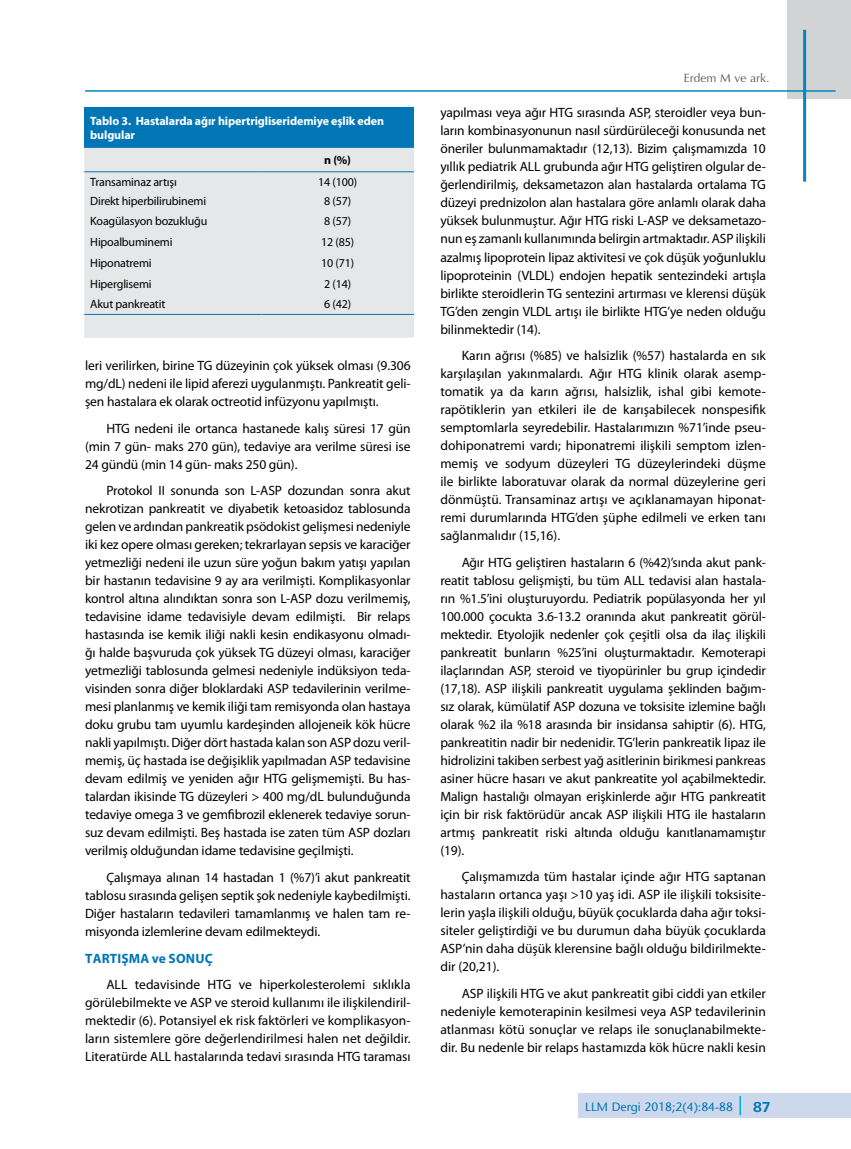
<style>
.page{position:relative;width:851px;height:1149px;background:#fff}
.page>*{position:absolute;margin:0;border:0;box-sizing:border-box;transform-origin:0 0}
.t1{font:700 15px "Frutiger Next Pro";color:#0076b6}
.t2{font:13.5px/18px "Myriad Pro";letter-spacing:-.01em;color:#000;text-align:justify}
.t3{font:700 13.5px "Myriad Pro";letter-spacing:.01em;color:#0076b6}
.t4{font:12px "Myriad Pro";letter-spacing:-.015em;color:#000}
.t5{font:700 12px/14.4px "Myriad Pro";letter-spacing:-.01em;color:#fff}
.t6{font:500 12px "Stone Sans Std";color:#0076b6}
.t7{font:12px "Optima Tr";color:#58595b}
.t8{font:700 12px "Myriad Pro";color:#000}
</style>
<div class="page">
<div style="left:787px;top:0;width:63px;height:99px;background:#d1d3d4"></div>
<div style="left:578px;top:1092px;width:272px;height:25px;background:#ced8ec"></div>
<hr style="left:85px;top:90px;width:750px;height:2px;background:#0088c1">
<svg style="left:739px;top:1096px;width:1px;height:18px"></svg>
<hr style="left:803px;top:30px;width:3px;height:152px;background:#0088c1">
<div style="left:84px;top:107px;width:330px;height:41px;background:#0076b6"></div>
<div style="left:84px;top:148px;width:330px;height:189px;background:#e6e7e8"></div>
<hr style="left:84px;top:314px;width:177px;height:1px;background:#0076b6">
<hr style="left:261px;top:314px;width:153px;height:1px;background:#0076b6">
<hr style="left:84px;top:171px;width:177px;height:1px;background:#0076b6">
<hr style="left:261px;top:171px;width:153px;height:1px;background:#0076b6">
<p class="t5" style="left:90px;top:114px;width:295px">Tablo 3. Hastalarda ağır hipertrigliseridemiye eşlik eden bulgular</p>
<p class="t8" style="left:324px;top:153px;width:28px">n (%)</p>
<p class="t4" style="left:90px;top:175px;width:88px">Transaminaz artışı</p>
<p class="t4" style="left:318px;top:175px;width:40px">14 (100)</p>
<p class="t4" style="left:90px;top:194px;width:117px">Direkt hiperbilirubinemi</p>
<p class="t4" style="left:324px;top:194px;width:28px">8 (57)</p>
<p class="t4" style="left:90px;top:214px;width:118px">Koagülasyon bozukluğu</p>
<p class="t4" style="left:324px;top:214px;width:28px">8 (57)</p>
<p class="t4" style="left:90px;top:235px;width:84px">Hipoalbuminemi</p>
<p class="t4" style="left:321px;top:235px;width:34px">12 (85)</p>
<p class="t4" style="left:90px;top:256px;width:63px">Hiponatremi</p>
<p class="t4" style="left:321px;top:256px;width:34px">10 (71)</p>
<p class="t4" style="left:90px;top:277px;width:63px">Hiperglisemi</p>
<p class="t4" style="left:324px;top:277px;width:28px">2 (14)</p>
<p class="t4" style="left:90px;top:298px;width:77px">Akut pankreatit</p>
<p class="t4" style="left:324px;top:298px;width:28px">6 (42)</p>
<p class="t2" style="left:85px;top:357px;width:327px">leri verilirken, birine TG düzeyinin çok yüksek olması (9.306 mg/dL) nedeni ile lipid aferezi uygulanmıştı. Pankreatit geli&shy;şen hastalara ek olarak octreotid infüzyonu yapılmıştı.</p>
<p class="t2" style="left:85px;top:419px;width:327px;text-indent:21px">HTG nedeni ile ortanca hastanede kalış süresi 17 gün (min 7 gün- maks 270 gün), tedaviye ara verilme süresi ise 24 gündü (min 14 gün- maks 250 gün).</p>
<p class="t2" style="left:85px;top:482px;width:327px;text-indent:21px">Protokol II sonunda son L-ASP dozundan sonra akut nekrotizan pankreatit ve diyabetik ketoasidoz tablosunda gelen ve ardından pankreatik psödokist gelişmesi nedeniyle iki kez opere olması gereken; tekrarlayan sepsis ve karaciğer yetmezliği nedeni ile uzun süre yoğun bakım yatışı yapılan bir hastanın tedavisine 9 ay ara verilmişti. Komplikasyonlar kontrol altına alındıktan sonra son L-ASP dozu verilmemiş, tedavisine idame tedavisiyle devam edilmişti. Bir relaps hastasında ise kemik iliği nakli kesin endikasyonu olmadı&shy;ğı halde başvuruda çok yüksek TG düzeyi olması, karaciğer yetmezliği tablosunda gelmesi nedeniyle indüksiyon teda&shy;visinden sonra diğer bloklardaki ASP tedavilerinin verilme&shy;mesi planlanmış ve kemik iliği tam remisyonda olan hastaya doku grubu tam uyumlu kardeşinden allojeneik kök hücre nakli yapılmıştı. Diğer dört hastada kalan son ASP dozu veril&shy;memiş, üç hastada ise değişiklik yapılmadan ASP tedavisine devam edilmiş ve yeniden ağır HTG gelişmemişti. Bu has&shy;talardan ikisinde TG düzeyleri &gt; 400 mg/dL bulunduğunda tedaviye omega 3 ve gemfibrozil eklenerek tedaviye sorun&shy;suz devam edilmişti. Beş hastada ise zaten tüm ASP dozları verilmiş olduğundan idame tedavisine geçilmişti.</p>
<p class="t2" style="left:85px;top:868px;width:327px;text-indent:21px">Çalışmaya alınan 14 hastadan 1 (%7)’i akut pankreatit tablosu sırasında gelişen septik şok nedeniyle kaybedilmişti.<br>Diğer hastaların tedavileri tamamlanmış ve halen tam re&shy;misyonda izlemlerine devam edilmekteydi.</p>
<p class="t3" style="left:85px;top:950px;width:129px">TARTIŞMA ve SONUÇ</p>
<p class="t2" style="left:85px;top:975px;width:327px;text-indent:21px">ALL tedavisinde HTG ve hiperkolesterolemi sıklıkla görülebilmekte ve ASP ve steroid kullanımı ile ilişkilendiril&shy;mektedir (6). Potansiyel ek risk faktörleri ve komplikasyon&shy;ların sistemlere göre değerlendirilmesi halen net değildir.<br>Literatürde ALL hastalarında tedavi sırasında HTG taraması</p>
<p class="t7" style="left:683px;top:71px;width:87px">Erdem M ve ark.</p>
<p class="t2" style="left:440px;top:104px;width:327px">yapılması veya ağır HTG sırasında ASP, steroidler veya bun&shy;ların kombinasyonunun nasıl sürdürüleceği konusunda net öneriler bulunmamaktadır (12,13). Bizim çalışmamızda 10 yıllık pediatrik ALL grubunda ağır HTG geliştiren olgular de&shy;ğerlendirilmiş, deksametazon alan hastalarda ortalama TG düzeyi prednizolon alan hastalara göre anlamlı olarak daha yüksek bulunmuştur. Ağır HTG riski L-ASP ve deksametazo&shy;nun eş zamanlı kullanımında belirgin artmaktadır. ASP ilişkili azalmış lipoprotein lipaz aktivitesi ve çok düşük yoğunluklu lipoproteinin (VLDL) endojen hepatik sentezindeki artışla birlikte steroidlerin TG sentezini artırması ve klerensi düşük TG’den zengin VLDL artışı ile birlikte HTG’ye neden olduğu bilinmektedir (14).</p>
<p class="t2" style="left:440px;top:347px;width:327px;text-indent:21px">Karın ağrısı (%85) ve halsizlik (%57) hastalarda en sık karşılaşılan yakınmalardı. Ağır HTG klinik olarak asemp&shy;tomatik ya da karın ağrısı, halsizlik, ishal gibi kemote&shy;rapötiklerin yan etkileri ile de karışabilecek nonspesifik semptomlarla seyredebilir. Hastalarımızın %71’inde pseu&shy;dohiponatremi vardı; hiponatremi ilişkili semptom izlen&shy;memiş ve sodyum düzeyleri TG düzeylerindeki düşme ile birlikte laboratuvar olarak da normal düzeylerine geri dönmüştü. Transaminaz artışı ve açıklanamayan hiponat&shy;remi durumlarında HTG’den şüphe edilmeli ve erken tanı sağlanmalıdır (15,16).</p>
<p class="t2" style="left:440px;top:553px;width:327px;text-indent:21px">Ağır HTG geliştiren hastaların 6 (%42)’sında akut pank&shy;reatit tablosu gelişmişti, bu tüm ALL tedavisi alan hastala&shy;rın %1.5’ini oluşturuyordu. Pediatrik popülasyonda her yıl 100.000 çocukta 3.6-13.2 oranında akut pankreatit görül&shy;mektedir. Etyolojik nedenler çok çeşitli olsa da ilaç ilişkili pankreatit bunların %25’ini oluşturmaktadır. Kemoterapi ilaçlarından ASP, steroid ve tiyopürinler bu grup içindedir (17,18). ASP ilişkili pankreatit uygulama şeklinden bağım&shy;sız olarak, kümülatif ASP dozuna ve toksisite izlemine bağlı olarak %2 ila %18 arasında bir insidansa sahiptir (6). HTG, pankreatitin nadir bir nedenidir. TG’lerin pankreatik lipaz ile hidrolizini takiben serbest yağ asitlerinin birikmesi pankreas asiner hücre hasarı ve akut pankreatite yol açabilmektedir.<br>Malign hastalığı olmayan erişkinlerde ağır HTG pankreatit için bir risk faktörüdür ancak ASP ilişkili HTG ile hastaların artmış pankreatit riski altında olduğu kanıtlanamamıştır (19).</p>
<p class="t2" style="left:440px;top:867px;width:327px;text-indent:21px">Çalışmamızda tüm hastalar içinde ağır HTG saptanan hastaların ortanca yaşı &gt;10 yaş idi. ASP ile ilişkili toksisite&shy;lerin yaşla ilişkili olduğu, büyük çocuklarda daha ağır toksi&shy;siteler geliştirdiği ve bu durumun daha büyük çocuklarda ASP’nin daha düşük klerensine bağlı olduğu bildirilmekte&shy;dir (20,21).</p>
<p class="t2" style="left:440px;top:984px;width:327px;text-indent:21px">ASP ilişkili HTG ve akut pankreatit gibi ciddi yan etkiler nedeniyle kemoterapinin kesilmesi veya ASP tedavilerinin atlanması kötü sonuçlar ve relaps ile sonuçlanabilmekte&shy;dir. Bu nedenle bir relaps hastamızda kök hücre nakli kesin</p>
<p class="t6" style="left:585px;top:1098px;width:149px">LLM Dergi 2018;2(4):84-88</p>
<p class="t1" style="left:753px;top:1097px;width:19px">87</p>
</div>
